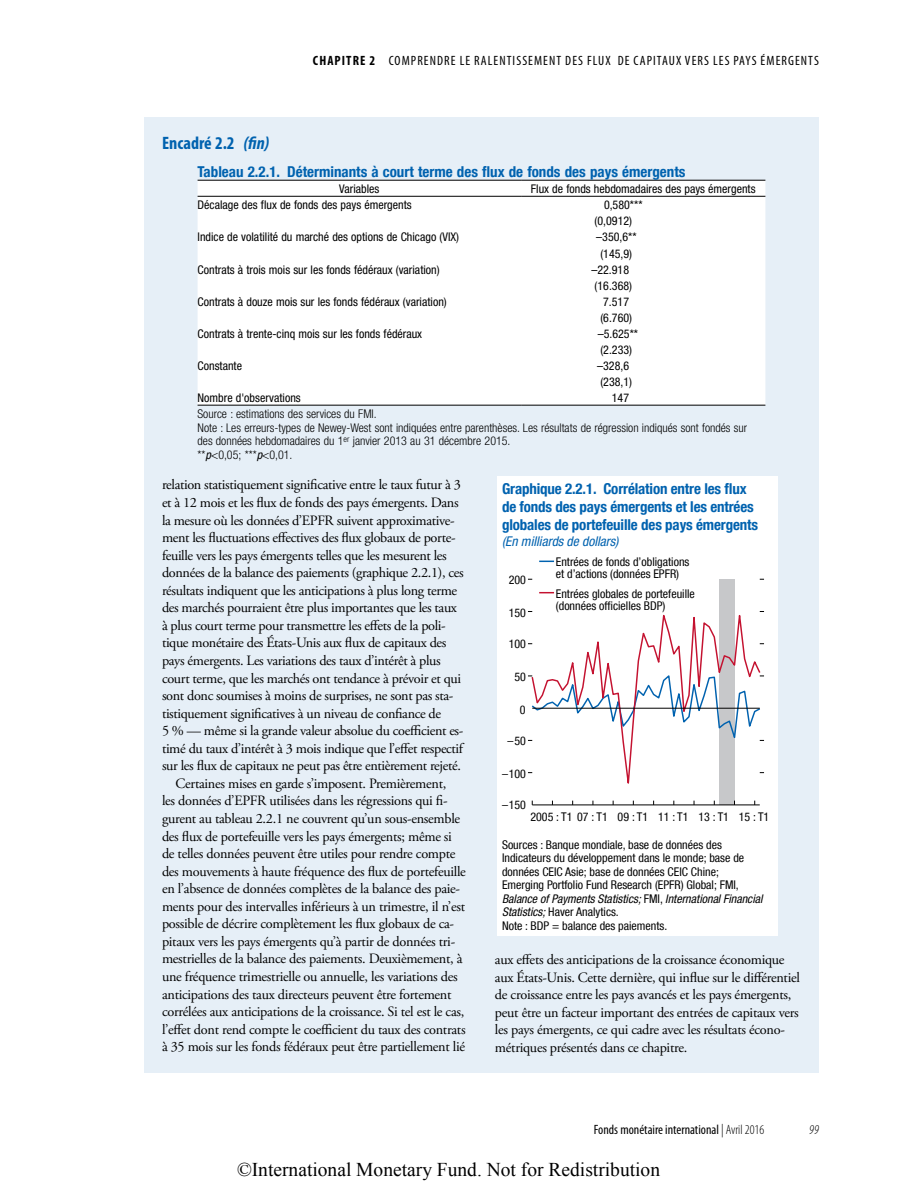
<style>
.page{position:relative;width:918px;height:1188px;background:#fff}
.page>*{position:absolute;margin:0;border:0;box-sizing:border-box;transform-origin:0 0}
.t1{font:19.5px "Times New Roman";color:#000}
.t2{font:700 condensed 18px "Myriad Pro";color:#0062af}
.t3{font:700 condensed 15px/18px "Helvetica Neue LT Com";letter-spacing:-.01em;color:#0062af}
.t4{font:14.25px/17.5px "Adobe Garamond Pro";letter-spacing:-.02em;color:#000}
.t5{font:condensed 13.5px "Myriad Pro";color:#000}
.t6{font:italic condensed 13.5px "Helvetica Neue LT Com";color:#0062af}
.t7{font:italic 300 condensed 13.5px "Myriad Pro";color:#000}
.t8{font:condensed 12px/13.5px "Helvetica Neue LT Com";color:#000}
.t9{font:condensed 12px/16px "Helvetica Neue LT Std";color:#000}
.t10{font:300 condensed 12px/13.5px "Helvetica Neue LT Com";color:#000}
.s1{font-style:italic}
.s2{font-weight:700}
.s3{font-weight:400;font-style:italic}
.s4{font-weight:300}
</style>
<div class="page">
<div style="left:144px;top:117px;width:675px;height:955px;background:#e6eff7"></div>
<div style="left:497px;top:477px;width:281px;height:459px;background:#fff"></div>
<div style="left:719px;top:579px;width:16px;height:226px;background:#c7c8ca"></div>
<svg style="left:531px;top:611px;width:231px;height:173px"></svg>
<hr style="left:532px;top:805px;width:228px;height:1px;background:#000">
<svg style="left:528px;top:673px;width:236px;height:71px"></svg>
<svg style="left:539px;top:561px;width:15px;height:1px"></svg>
<svg style="left:539px;top:592px;width:15px;height:1px"></svg>
<div style="left:198px;top:181px;width:567px;height:224px;background:#fff"></div>
<hr style="left:198px;top:180px;width:323px;height:1px;background:#000">
<hr style="left:521px;top:180px;width:244px;height:1px;background:#000">
<hr style="left:198px;top:196px;width:323px;height:1px;background:#000">
<hr style="left:521px;top:196px;width:244px;height:1px;background:#000">
<hr style="left:198px;top:405px;width:323px;height:1px;background:#000">
<hr style="left:521px;top:405px;width:244px;height:1px;background:#000">
<p class="t2" style="left:162px;top:131px;width:109px">Encadré 2.2 <span class="s1">(fin)</span></p>
<p class="t5" style="left:313px;top:52px;width:90px"><span class="s2">CHAPITRE 2</span> COMPRENDRE</p>
<p class="t5" style="left:460px;top:52px;width:22px">LE RALENTISSEMENT</p>
<p class="t5" style="left:565px;top:52px;width:75px">DES FLUX DECAPITAU</p>
<p class="t5" style="left:676px;top:52px;width:16px">X VERS</p>
<p class="t5" style="left:713px;top:52px;width:55px">LES PAYSÉMER</p>
<p class="t5" style="left:788px;top:52px;width:14px">GENTS</p>
<p class="t3" style="left:198px;top:163px;width:489px">Tableau 2.2.1. Déterminants à court terme des flux de fonds des pays émergents</p>
<p class="t9" style="left:339px;top:181px;width:42px">Variables</p>
<p class="t9" style="left:531px;top:181px;width:226px">Flux de fonds hebdomadaires des pays émergents</p>
<p class="t9" style="left:198px;top:197px;width:216px">Décalage des flux de fonds des pays émergents</p>
<p class="t9" style="left:595px;top:197px;width:49px;text-indent:9px">0,580*** (0,0912)</p>
<p class="t9" style="left:198px;top:229px;width:263px">Indice de volatilité du marché des options de Chicago (VIX)</p>
<p class="t9" style="left:596px;top:229px;width:42px;text-align:center">–350,6** (145,9)</p>
<p class="t9" style="left:198px;top:261px;width:244px">Contrats à trois mois sur les fonds fédéraux (variation)</p>
<p class="t9" style="left:591px;top:261px;width:42px">–22.918 (16.368)</p>
<p class="t9" style="left:198px;top:293px;width:251px">Contrats à douze mois sur les fonds fédéraux (variation)</p>
<p class="t9" style="left:600px;top:293px;width:33px">7.517 (6.760)</p>
<p class="t9" style="left:198px;top:326px;width:226px">Contrats à trente-cinq mois sur les fonds fédéraux</p>
<p class="t9" style="left:598px;top:326px;width:42px">–5.625** (2.233)</p>
<p class="t9" style="left:198px;top:358px;width:46px">Constante</p>
<p class="t9" style="left:597px;top:358px;width:36px">–328,6 (238,1)</p>
<p class="t9" style="left:198px;top:390px;width:105px">Nombre d'observations</p>
<p class="t9" style="left:612px;top:390px;width:19px">147</p>
<p class="t10" style="left:198px;top:407px;width:551px">Source : estimations des services du FMI.<br>Note : Les erreurs-types de Newey-West sont indiquées entre parenthèses. Les résultats de régression indiqués sont fondés sur des données hebdomadaires du 1<sup>er</sup> janvier 2013 au 31 décembre 2015.<br>**<span class="s3">p</span>&lt;0,05; ***<span class="s3">p</span>&lt;0,01.</p>
<p class="t4" style="left:162px;top:477px;width:300px">relation statistiquement significative entre le taux futur à 3</p>
<p class="t4" style="left:162px;top:494px;width:298px">et à 12 mois et les flux de fonds des pays émergents. Dans</p>
<p class="t4" style="left:162px;top:512px;width:294px">la mesure où les données d’EPFR suivent approximative-</p>
<p class="t4" style="left:162px;top:529px;width:295px">ment les fluctuations effectives des flux globaux de porte-</p>
<p class="t4" style="left:162px;top:547px;width:286px">feuille vers les pays émergents telles que les mesurent les</p>
<p class="t4" style="left:162px;top:564px;width:303px">données de la balance des paiements (graphique 2.2.1), ces</p>
<p class="t4" style="left:162px;top:582px;width:297px">résultats indiquent que les anticipations à plus long terme</p>
<p class="t4" style="left:162px;top:600px;width:297px">des marchés pourraient être plus importantes que les taux</p>
<p class="t4" style="left:162px;top:617px;width:285px">à plus court terme pour transmettre les effets de la poli-</p>
<p class="t4" style="left:162px;top:635px;width:286px">tique monétaire des États-Unis aux flux de capitaux des</p>
<p class="t4" style="left:162px;top:652px;width:280px">pays émergents. Les variations des taux d’intérêt à plus</p>
<p class="t4" style="left:162px;top:670px;width:301px">court terme, que les marchés ont tendance à prévoir et qui</p>
<p class="t4" style="left:162px;top:687px;width:293px">sont donc soumises à moins de surprises, ne sont pas sta-</p>
<p class="t4" style="left:162px;top:705px;width:281px">tistiquement significatives à un niveau de confiance de</p>
<p class="t4" style="left:162px;top:722px;width:303px">5 % — même si la grande valeur absolue du coefficient es-</p>
<p class="t4" style="left:162px;top:740px;width:303px">timé du taux d’intérêt à 3 mois indique que l’effet respectif</p>
<p class="t4" style="left:162px;top:758px;width:301px">sur les flux de capitaux ne peut pas être entièrement rejeté.</p>
<p class="t4" style="left:175px;top:775px;width:272px">Certaines mises en garde s’imposent. Premièrement,</p>
<p class="t4" style="left:162px;top:793px;width:287px">les données d’EPFR utilisées dans les régressions qui fi-</p>
<p class="t4" style="left:162px;top:810px;width:300px">gurent au tableau 2.2.1 ne couvrent qu’un sous-ensemble</p>
<p class="t4" style="left:162px;top:828px;width:291px">des flux de portefeuille vers les pays émergents; même si</p>
<p class="t4" style="left:162px;top:845px;width:295px">de telles données peuvent être utiles pour rendre compte</p>
<p class="t4" style="left:162px;top:863px;width:305px">des mouvements à haute fréquence des flux de portefeuille</p>
<p class="t4" style="left:162px;top:880px;width:300px">en l’absence de données complètes de la balance des paie-</p>
<p class="t4" style="left:162px;top:898px;width:305px">ments pour des intervalles inférieurs à un trimestre, il n’est</p>
<p class="t4" style="left:162px;top:916px;width:294px">possible de décrire complètement les flux globaux de ca-</p>
<p class="t4" style="left:162px;top:933px;width:295px">pitaux vers les pays émergents qu’à partir de données tri-</p>
<p class="t4" style="left:162px;top:951px;width:302px">mestrielles de la balance des paiements. Deuxièmement, à</p>
<p class="t4" style="left:162px;top:968px;width:297px">une fréquence trimestrielle ou annuelle, les variations des</p>
<p class="t4" style="left:162px;top:986px;width:291px">anticipations des taux directeurs peuvent être fortement</p>
<p class="t4" style="left:162px;top:1003px;width:304px">corrélées aux anticipations de la croissance. Si tel est le cas,</p>
<p class="t4" style="left:162px;top:1021px;width:305px">l’effet dont rend compte le coefficient du taux des contrats</p>
<p class="t4" style="left:162px;top:1038px;width:305px">à 35 mois sur les fonds fédéraux peut être partiellement lié</p>
<p class="t3" style="left:502px;top:479px;width:258px">Graphique 2.2.1. Corrélation entre les flux de fonds des pays émergents et les entrées globales de portefeuille des pays émergents</p>
<p class="t6" style="left:502px;top:533px;width:118px">(En milliards de dollars)</p>
<p class="t8" style="left:509px;top:573px;width:19px">200</p>
<p class="t8" style="left:509px;top:606px;width:19px">150</p>
<p class="t8" style="left:509px;top:637px;width:19px">100</p>
<p class="t8" style="left:514px;top:670px;width:13px">50</p>
<p class="t8" style="left:520px;top:703px;width:7px">0</p>
<p class="t8" style="left:508px;top:734px;width:20px">–50</p>
<p class="t8" style="left:502px;top:767px;width:25px">–100</p>
<p class="t8" style="left:502px;top:798px;width:25px">–150</p>
<p class="t8" style="left:556px;top:555px;width:135px;line-height:12px">Entrées de fonds d’obligations et d’actions (données EPFR)</p>
<p class="t8" style="left:556px;top:587px;width:141px;line-height:12px">Entrées globales de portefeuille (données officielles BDP)</p>
<p class="t8" style="left:530px;top:810px;width:240px">2005 : T1 07 : T1 09 : T1 11 : T1 13 : T1 15 : T1</p>
<p class="t8" style="left:502px;top:838px;width:262px">Sources : Banque mondiale, base de données des Indicateurs du développement dans le monde; base de données CEIC Asie; base de données CEIC Chine; Emerging Portfolio Fund Research (EPFR) Global; FMI, <span class="s1">Balance of Payments Statistics;</span> FMI, <span class="s1">International Financial Statistics;</span> Haver Analytics.<br>Note : BDP = balance des paiements.</p>
<p class="t4" style="left:495px;top:951px;width:306px">aux effets des anticipations de la croissance économique aux États-Unis. Cette dernière, qui influe sur le différentiel de croissance entre les pays avancés et les pays émergents, peut être un facteur important des entrées de capitaux vers les pays émergents, ce qui cadre avec les résultats écono&shy;métriques présentés dans ce chapitre.</p>
<p class="t5" style="left:594px;top:1121px;width:172px">FONDS MONÉTAIRE INTERNATIONAL <span class="s4">| Avril 2016</span></p>
<h1 class="t1" style="left:237px;top:1156px;width:425px">©International Monetary Fund. Not for Redistribution</h1>
<p class="t7" style="left:809px;top:1121px;width:11px">99</p>
</div>
